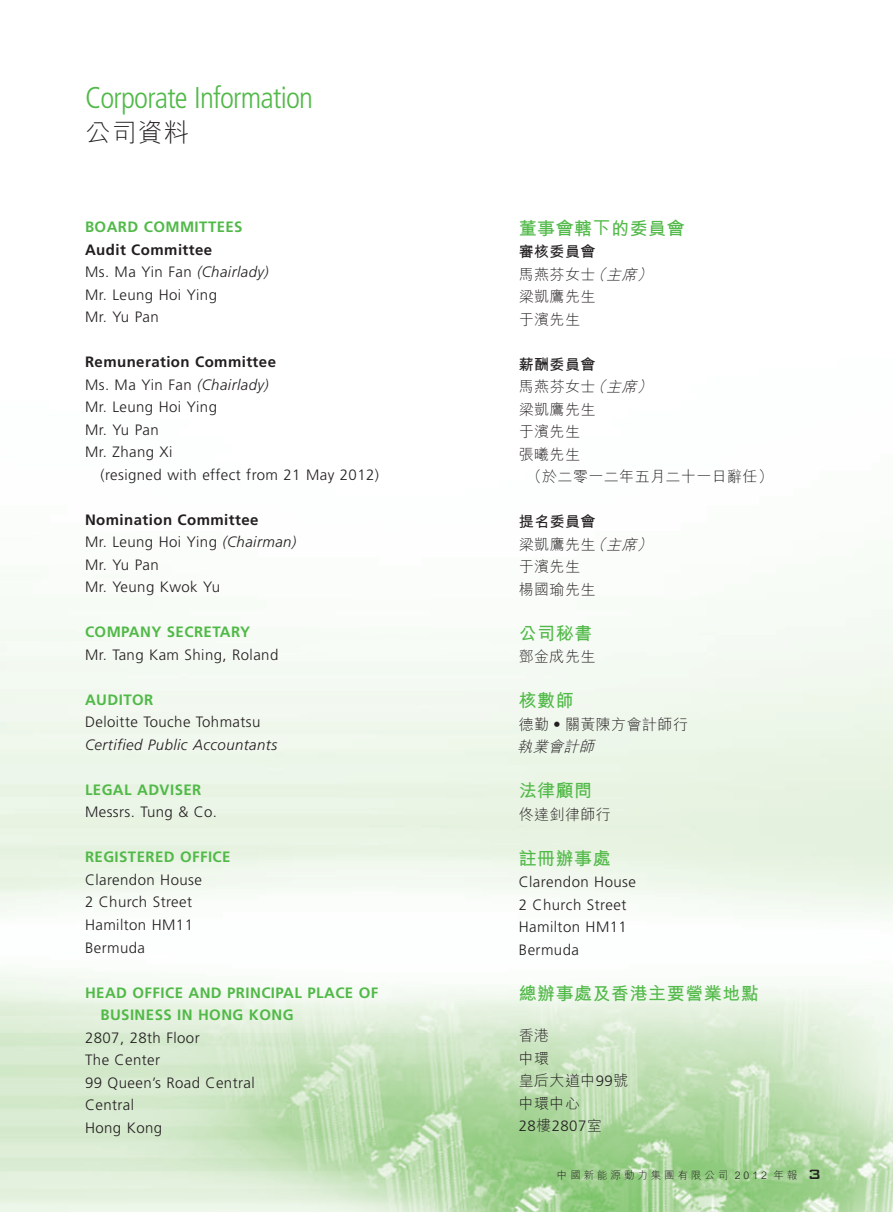
<style>
.page{position:relative;width:893px;height:1212px;background:#fff}
.page>*{position:absolute;margin:0;border:0;box-sizing:border-box;transform-origin:0 0}
.t1{font:300 condensed 30px "Frutiger LT Std";letter-spacing:-.025em;color:#51b948}
.t2{font:300 25.5px "M Hei HK";color:#231f20}
.t3{font:700 18px "M Hei HK";letter-spacing:.03em;color:#51b948}
.t4{font:300 15px/22.5px "Frutiger LT Std";letter-spacing:.03em;color:#231f20}
.t5{font:300 15px/22.5px "M Hei HK";letter-spacing:.03em;color:#231f20}
.t6{font:700 15px/22.5px "Frutiger LT Std";letter-spacing:.03em;color:#51b948}
.t7{font:italic 300 15px "Frutiger LT Std";letter-spacing:.03em;color:#231f20}
.t8{font:700 15px "M Hei HK";letter-spacing:.03em;color:#231f20}
.t9{font:italic 300 15px "M Hei HK";color:#231f20}
.t10{font:300 10.5px "M Hei HK";letter-spacing:.28em;color:#231f20}
.s1{font-weight:700}
.s2{font-style:italic}
.s3{font-family:"Frutiger LT Std"}
.s4{font-family:"M Hei HK"}
.s5{font-family:"Bank Gothic BT";font-weight:500;font-size:18px}
</style>
<div class="page">
<img style="left:0;top:609px;width:893px;height:603px">
<h1 class="t1" style="left:85px;top:80px;width:230px">Corporate Information</h1>
<h2 class="t2" style="left:85px;top:115px;width:106px">公司資料</h2>
<p class="t6" style="left:85px;top:216px;width:159px">BOARD COMMITTEES</p>
<p class="t4" style="left:85px;top:239px;width:185px"><span class="s1">Audit Committee<br></span>Ms. Ma Yin Fan <span class="s2">(Chairlady)<br></span>Mr. Leung Hoi Ying<br>Mr. Yu Pan</p>
<p class="t4" style="left:85px;top:351px;width:192px"><span class="s1">Remuneration Committee<br></span>Ms. Ma Yin Fan <span class="s2">(Chairlady)<br></span>Mr. Leung Hoi Ying<br>Mr. Yu Pan<br>Mr. Zhang Xi</p>
<p class="t4" style="left:100px;top:464px;width:280px">(resigned with effect from 21 May 2012)</p>
<p class="t4" style="left:85px;top:509px;width:213px"><span class="s1">Nomination Committee<br></span>Mr. Leung Hoi Ying <span class="s2">(Chairman)<br></span>Mr. Yu Pan<br>Mr. Yeung Kwok Yu</p>
<p class="t6" style="left:85px;top:621px;width:167px">COMPANY SECRETARY</p>
<p class="t4" style="left:85px;top:644px;width:195px">Mr. Tang Kam Shing, Roland</p>
<p class="t6" style="left:85px;top:688px;width:70px">AUDITOR</p>
<p class="t4" style="left:85px;top:711px;width:177px">Deloitte Touche Tohmatsu</p>
<p class="t7" style="left:85px;top:736px;width:194px">Certified Public Accountants</p>
<p class="t6" style="left:85px;top:778px;width:118px">LEGAL ADVISER</p>
<p class="t4" style="left:85px;top:801px;width:134px">Messrs. Tung &amp; Co.</p>
<p class="t6" style="left:85px;top:846px;width:147px">REGISTERED OFFICE</p>
<p class="t4" style="left:85px;top:869px;width:118px">Clarendon House<br>2 Church Street<br>Hamilton HM11<br>Bermuda</p>
<p class="t6" style="left:100px;top:981px;width:279px;text-indent:-15px">HEAD OFFICE AND PRINCIPAL PLACE OF<br>BUSINESS IN HONG KONG</p>
<p class="t4" style="left:85px;top:1026px;width:171px">2807, 28th Floor<br>The Center<br>99 Queen’s Road Central<br>Central<br>Hong Kong</p>
<p class="t3" style="left:519px;top:215px;width:168px">董事會轄下的委員會</p>
<p class="t5" style="left:519px;top:240px;width:140px"><span class="s1">審核委員會<br></span>馬燕芬女士<span class="s2">（主席）</span>梁凱鷹先生<br>于濱先生</p>
<p class="t8" style="left:519px;top:353px;width:78px">薪酬委員會</p>
<p class="t5" style="left:519px;top:375px;width:140px">馬燕芬女士<span class="s2">（主席）</span></p>
<p class="t5" style="left:519px;top:397px;width:78px">梁凱鷹先生</p>
<p class="t5" style="left:519px;top:420px;width:63px">于濱先生</p>
<p class="t5" style="left:519px;top:442px;width:63px">張曦先生</p>
<p class="t5" style="left:527px;top:465px;width:248px">（於二零一二年五月二十一日辭任）</p>
<p class="t5" style="left:519px;top:510px;width:140px"><span class="s1">提名委員會<br></span>梁凱鷹先生<span class="s2">（主席）</span>于濱先生<br>楊國瑜先生</p>
<p class="t3" style="left:519px;top:620px;width:75px">公司秘書</p>
<p class="t5" style="left:519px;top:645px;width:78px">鄧金成先生</p>
<p class="t3" style="left:519px;top:687px;width:57px">核數師</p>
<p class="t5" style="left:519px;top:712px;width:171px">德勤‧關黃陳方會計師行</p>
<p class="t9" style="left:517px;top:736px;width:84px">執業會計師</p>
<p class="t3" style="left:519px;top:777px;width:75px">法律顧問</p>
<p class="t5" style="left:519px;top:802px;width:94px">佟達釗律師行</p>
<p class="t3" style="left:519px;top:845px;width:94px">註冊辦事處</p>
<p class="t4" style="left:519px;top:871px;width:119px">Clarendon House<br>2 Church Street<br>Hamilton HM11<br>Bermuda</p>
<p class="t3" style="left:519px;top:980px;width:242px">總辦事處及香港主要營業地點</p>
<p class="t5" style="left:519px;top:1024px;width:111px">香港<br>中環<br>皇后大道中<span class="s3">99</span>號中環中心</p>
<p class="t4" style="left:519px;top:1115px;width:84px">28<span class="s4">樓</span>2807<span class="s4">室</span></p>
<p class="t10" style="left:557px;top:1168px;width:266px">中國新能源動力集團有限公司 2012 年報 <span class="s5">3</span></p>
</div>
